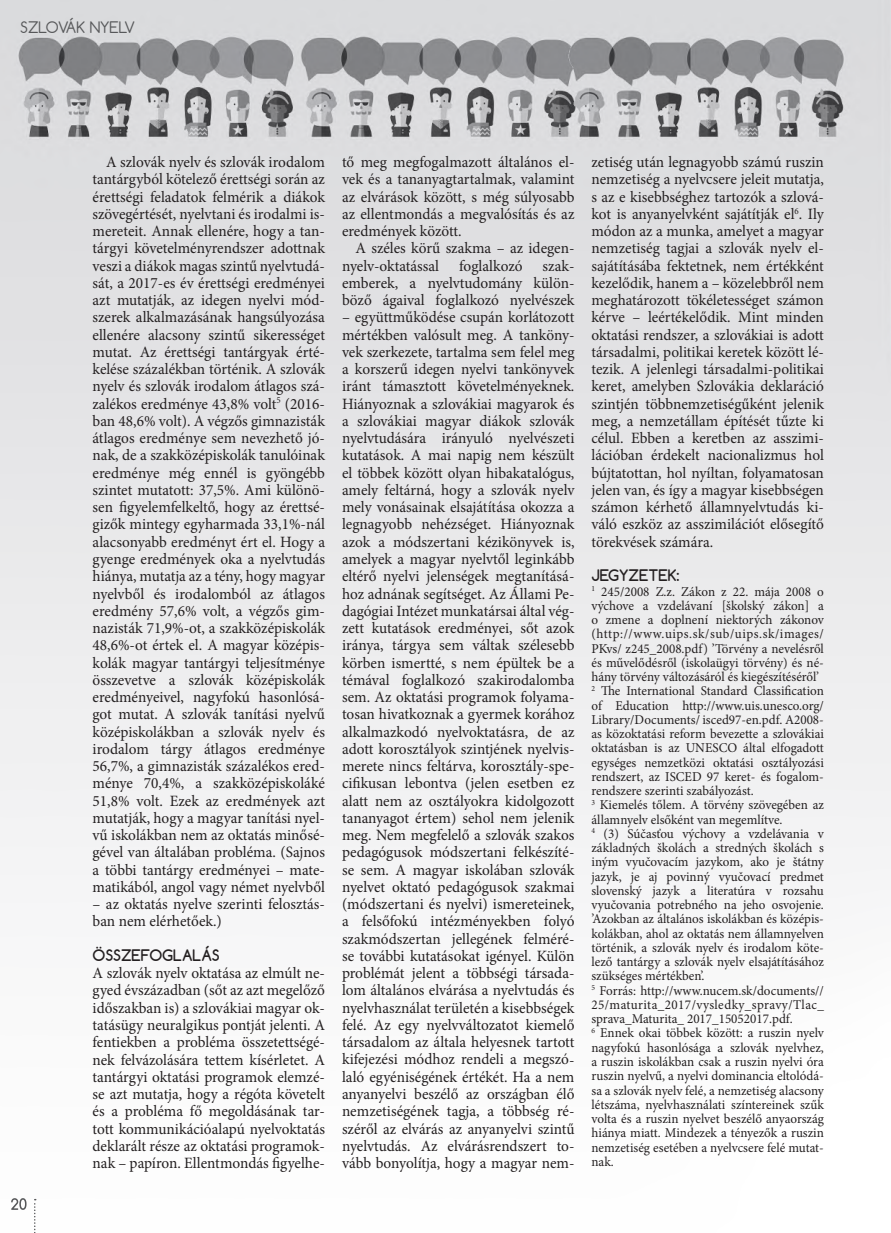
<style>
.page{position:relative;width:891px;height:1233px;background:#fff}
.page>*{position:absolute;margin:0;border:0;box-sizing:border-box;transform-origin:0 0}
.t1{font:15.75px/17.2px "Minion Pro";letter-spacing:-.005em;color:#231f20;text-align:justify}
.t2{font:700 15px "Comfortaa";color:#231f20}
.t3{font:15px "Comfortaa";letter-spacing:-.02em;color:#57585a}
.t4{font:13.5px/14.2px "Minion Pro";color:#231f20}
</style>
<div class="page">
<img style="left:0;top:0;width:891px;height:1210px">
<svg style="left:11px;top:1198px;width:16px;height:11px"></svg>
<svg style="left:34px;top:1198px;width:2px;height:35px"></svg>
<p class="t3" style="left:20px;top:17px;width:116px">SZLOVÁK NYELV</p>
<p class="t1" style="left:93px;top:153px;width:234px;text-indent:14px">A szlovák nyelv és szlovák irodalom tantárgyból kötelező érettségi során az érettségi feladatok felmérik a diákok szövegértését, nyelvtani és irodalmi is&shy;mereteit. Annak ellenére, hogy a tan&shy;tárgyi követelményrendszer adottnak veszi a diákok magas szintű nyelvtudá&shy;sát, a 2017-es év érettségi eredményei azt mutatják, az idegen nyelvi mód&shy;szerek alkalmazásának hangsúlyozása ellenére alacsony szintű sikerességet mutat. Az érettségi tantárgyak érté&shy;kelése százalékban történik. A szlovák nyelv és szlovák irodalom átlagos szá&shy;zalékos eredménye 43,8% volt<sup>5</sup> (2016- ban 48,6% volt). A végzős gimnazisták átlagos eredménye sem nevezhető jó&shy;nak, de a szakközépiskolák tanulóinak eredménye még ennél is gyöngébb szintet mutatott: 37,5%. Ami különö&shy;sen figyelemfelkeltő, hogy az érettsé&shy;gizők mintegy egyharmada 33,1%-nál alacsonyabb eredményt ért el. Hogy a gyenge eredmények oka a nyelvtudás hiánya, mutatja az a tény, hogy magyar nyelvből és irodalomból az átlagos eredmény 57,6% volt, a végzős gim&shy;nazisták 71,9%-ot, a szakközépiskolák 48,6%-ot értek el. A magyar középis&shy;kolák magyar tantárgyi teljesítménye összevetve a szlovák középiskolák eredményeivel, nagyfokú hasonlósá&shy;got mutat. A szlovák tanítási nyelvű középiskolákban a szlovák nyelv és irodalom tárgy átlagos eredménye 56,7%, a gimnazisták százalékos ered&shy;ménye 70,4%, a szakközépiskoláké 51,8% volt. Ezek az eredmények azt mutatják, hogy a magyar tanítási nyel&shy;vű iskolákban nem az oktatás minősé&shy;gével van általában probléma. (Sajnos a többi tantárgy eredményei – mate&shy;matikából, angol vagy német nyelvből</p>
<p class="t1" style="left:93px;top:895px;width:234px">– az oktatás nyelve szerinti felosztás&shy;ban nem elérhetőek.)</p>
<p class="t2" style="left:93px;top:945px;width:129px">ÖSSZEFOGLALÁS</p>
<p class="t1" style="left:93px;top:964px;width:234px">A szlovák nyelv oktatása az elmúlt ne&shy;gyed évszázadban (sőt az azt megelőző időszakban is) a szlovákiai magyar ok&shy;tatásügy neuralgikus pontját jelenti. A fentiekben a probléma összetettségé&shy;nek felvázolására tettem kísérletet. A tantárgyi oktatási programok elemzé&shy;se azt mutatja, hogy a régóta követelt és a probléma fő megoldásának tar&shy;tott kommunikációalapú nyelvoktatás deklarált része az oktatási programok&shy;nak – papíron. Ellentmondás figyelhe-</p>
<p class="t1" style="left:342px;top:153px;width:234px">tő meg megfogalmazott általános el&shy;vek és a tananyagtartalmak, valamint az elvárások között, s még súlyosabb az ellentmondás a megvalósítás és az eredmények között.</p>
<p class="t1" style="left:342px;top:240px;width:234px;text-indent:14px">A széles körű szakma – az idegen&shy;nyelv-oktatással</p>
<p class="t1" style="left:342px;top:257px;width:234px;text-indent:201px">szak&shy;emberek, a nyelvtudomány külön&shy;böző ágaival foglalkozó nyelvészek</p>
<p class="t1" style="left:342px;top:309px;width:234px">– együttműködése csupán korlátozott mértékben valósult meg. A tanköny&shy;vek szerkezete, tartalma sem felel meg a korszerű idegen nyelvi tankönyvek iránt támasztott követelményeknek.<br>Hiányoznak a szlovákiai magyarok és a szlovákiai magyar diákok szlovák nyelvtudására irányuló nyelvészeti kutatások. A mai napig nem készült el többek között olyan hibakatalógus, amely feltárná, hogy a szlovák nyelv mely vonásainak elsajátítása okozza a legnagyobb nehézséget. Hiányoznak azok a módszertani kézikönyvek is, amelyek a magyar nyelvtől leginkább eltérő nyelvi jelenségek megtanításá&shy;hoz adnának segítséget. Az Állami Pe&shy;dagógiai Intézet munkatársai által vég&shy;zett kutatások eredményei, sőt azok iránya, tárgya sem váltak szélesebb körben ismertté, s nem épültek be a témával foglalkozó szakirodalomba sem. Az oktatási programok folyama&shy;tosan hivatkoznak a gyermek korához alkalmazkodó nyelvoktatásra, de az adott korosztályok szintjének nyelvis&shy;merete nincs feltárva, korosztály-spe&shy;cifikusan lebontva (jelen esetben ez alatt nem az osztályokra kidolgozott tananyagot értem) sehol nem jelenik meg. Nem megfelelő a szlovák szakos pedagógusok módszertani felkészíté&shy;se sem. A magyar iskolában szlovák nyelvet oktató pedagógusok szakmai (módszertani és nyelvi) ismereteinek, a felsőfokú intézményekben folyó szakmódszertan jellegének felméré&shy;se további kutatásokat igényel. Külön problémát jelent a többségi társada&shy;lom általános elvárása a nyelvtudás és nyelvhasználat területén a kisebbségek felé. Az egy nyelvváltozatot kiemelő társadalom az általa helyesnek tartott kifejezési módhoz rendeli a megszó&shy;laló egyéniségének értékét. Ha a nem anyanyelvi beszélő az országban élő nemzetiségének tagja, a többség ré&shy;széről az elvárás az anyanyelvi szintű nyelvtudás. Az elvárásrendszert to&shy;vább bonyolítja, hogy a magyar nem-</p>
<p class="t1" style="left:459px;top:257px;width:65px">foglalkozó</p>
<p class="t1" style="left:591px;top:153px;width:234px">zetiség után legnagyobb számú ruszin nemzetiség a nyelvcsere jeleit mutatja, s az e kisebbséghez tartozók a szlová&shy;kot is anyanyelvként sajátítják el<sup>6</sup>. Ily módon az a munka, amelyet a magyar nemzetiség tagjai a szlovák nyelv el&shy;sajátításába fektetnek, nem értékként kezelődik, hanem a – közelebbről nem meghatározott tökéletességet számon kérve – leértékelődik. Mint minden oktatási rendszer, a szlovákiai is adott társadalmi, politikai keretek között lé&shy;tezik. A jelenlegi társadalmi-politikai keret, amelyben Szlovákia deklaráció szintjén többnemzetiségűként jelenik meg, a nemzetállam építését tűzte ki célul. Ebben a keretben az asszimi&shy;lációban érdekelt nacionalizmus hol bújtatottan, hol nyíltan, folyamatosan jelen van, és így a magyar kisebbségen számon kérhető államnyelvtudás ki&shy;váló eszköz az asszimilációt elősegítő törekvések számára.</p>
<p class="t2" style="left:591px;top:566px;width:11px">JEGYZETEK</p>
<p class="t2" style="left:677px;top:566px;width:4px">:</p>
<p class="t4" style="left:591px;top:584px;width:234px"><sup>1</sup> 245/2008 Z.z. Zákon z 22. mája 2008 o výchove a vzdelávaní [školský zákon] a o zmene a doplnení niektorých zákonov (http://www.uips.sk/sub/uips.sk/images/ PKvs/ z245_2008.pdf) ’Törvény a nevelésről és művelődésről (iskolaügyi törvény) és né&shy;hány törvény változásáról és kiegészítéséről’ <sup>2</sup> The International Standard Classification of Education http://www.uis.unesco.org/ Library/Documents/ isced97-en.pdf. A2008- as közoktatási reform bevezette a szlovákiai oktatásban is az UNESCO által elfogadott egységes nemzetközi oktatási osztályozási rendszert, az ISCED 97 keret- és fogalom&shy;rendszere szerinti szabályozást.<br><sup>3</sup> Kiemelés tőlem. A törvény szövegében az államnyelv elsőként van megemlítve.<br><sup>4</sup> (3) Súčasťou výchovy a vzdelávania v základných školách a stredných školách s iným vyučovacím jazykom, ako je štátny jazyk, je aj povinný vyučovací predmet slovenský jazyk a literatúra v rozsahu vyučovania potrebného na jeho osvojenie. ’Azokban az általános iskolákban és középis&shy;kolákban, ahol az oktatás nem államnyelven történik, a szlovák nyelv és irodalom köte&shy;lező tantárgy a szlovák nyelv elsajátításához szükséges mértékben’.<br><sup>5</sup> Forrás: http://www.nucem.sk/documents// 25/maturita_2017/vysledky_spravy/Tlac_ sprava_Maturita_ 2017_15052017.pdf.<br><sup>6</sup> Ennek okai többek között: a ruszin nyelv nagyfokú hasonlósága a szlovák nyelvhez, a ruszin iskolákban csak a ruszin nyelvi óra ruszin nyelvű, a nyelvi dominancia eltolódá&shy;sa a szlovák nyelv felé, a nemzetiség alacsony létszáma, nyelvhasználati színtereinek szűk volta és a ruszin nyelvet beszélő anyaország hiánya miatt. Mindezek a tényezők a ruszin nemzetiség esetében a nyelvcsere felé mutat&shy;nak.</p>
</div>
